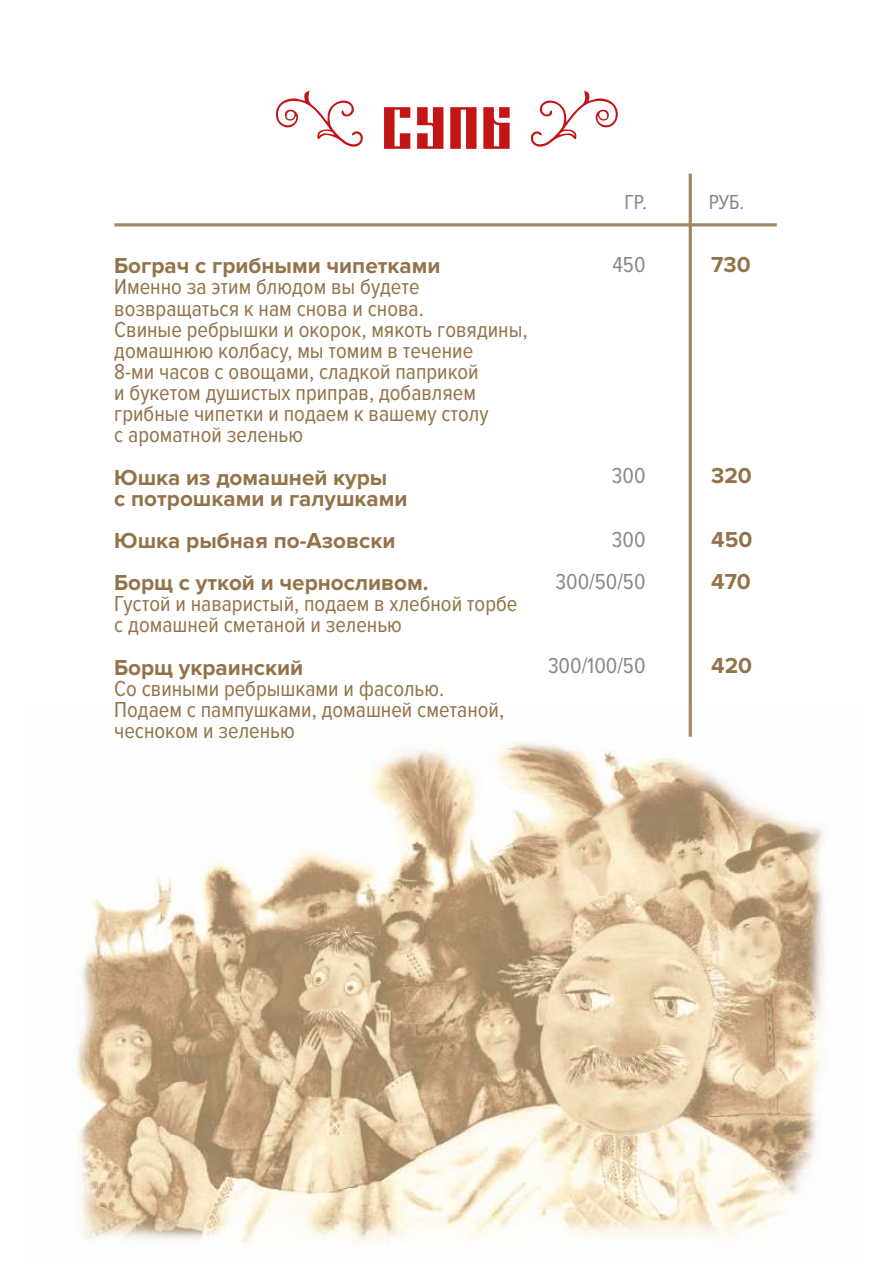
<style>
.page{position:relative;width:893px;height:1263px;background:#fff}
.page>*{position:absolute;margin:0;border:0;box-sizing:border-box;transform-origin:0 0}
.t1{font:700 60px "Tsarevich";color:#c31416}
.t2{font:22.5px/21.1px "Proxima Nova Cond";color:#93734a}
.t3{font:700 22.5px/42.3px "Proxima Nova";color:#93734a}
.t4{font:22.5px/42.3px "Proxima Nova Cond";color:#878786;text-align:right}
.t5{font:21px "Proxima Nova Cond";color:#878786}
</style>
<div class="page">
<img style="left:76px;top:705px;width:748px;height:540px">
<svg style="left:275px;top:91px;width:88px;height:56px"></svg>
<svg style="left:530px;top:91px;width:88px;height:56px"></svg>
<hr style="left:114px;top:223px;width:663px;height:3px;background:#9f8665">
<hr style="left:689px;top:174px;width:3px;height:563px;background:#9f8665">
<h1 class="t1" style="left:384px;top:104px;width:133px">СУПЫ</h1>
<p class="t3" style="left:114px;top:246px;width:328px">Бограч с грибными чипетками</p>
<p class="t2" style="left:114px;top:277px;width:415px">Именно за этим блюдом вы будете возвращаться к нам снова и снова.<br>Свиные ребрышки и окорок, мякоть говядины, домашнюю колбасу, мы томим в течение<br>8-ми часов с овощами, сладкой паприкой<br>и букетом душистых приправ, добавляем грибные чипетки и подаем к вашему столу<br>с ароматной зеленью</p>
<p class="t3" style="left:114px;top:467px;width:295px;line-height:21.1px">Юшка из домашней куры<br>с потрошками и галушками</p>
<p class="t3" style="left:114px;top:520px;width:316px">Юшка рыбная по-Азовски<br>Борщ с уткой и черносливом.</p>
<p class="t2" style="left:114px;top:594px;width:405px">Густой и наваристый, подаем в хлебной торбе с домашней сметаной и зеленью</p>
<p class="t3" style="left:114px;top:647px;width:191px">Борщ украинский</p>
<p class="t2" style="left:114px;top:679px;width:391px">Со свиными ребрышками и фасолью.<br>Подаем с пампушками, домашней сметаной, чесноком и зеленью</p>
<p class="t5" style="left:624px;top:193px;width:24px">ГР.</p>
<p class="t4" style="left:613px;top:244px;width:34px">450</p>
<p class="t4" style="left:612px;top:456px;width:35px">300</p>
<p class="t4" style="left:556px;top:519px;width:91px">300<br>300/50/50</p>
<p class="t4" style="left:548px;top:646px;width:99px">300/100/50</p>
<p class="t5" style="left:709px;top:193px;width:37px">РУБ.</p>
<p class="t3" style="left:711px;top:244px;width:41px">730</p>
<p class="t3" style="left:711px;top:456px;width:42px">320</p>
<p class="t3" style="left:711px;top:519px;width:43px">450<br>470</p>
<p class="t3" style="left:711px;top:646px;width:42px">420</p>
</div>
